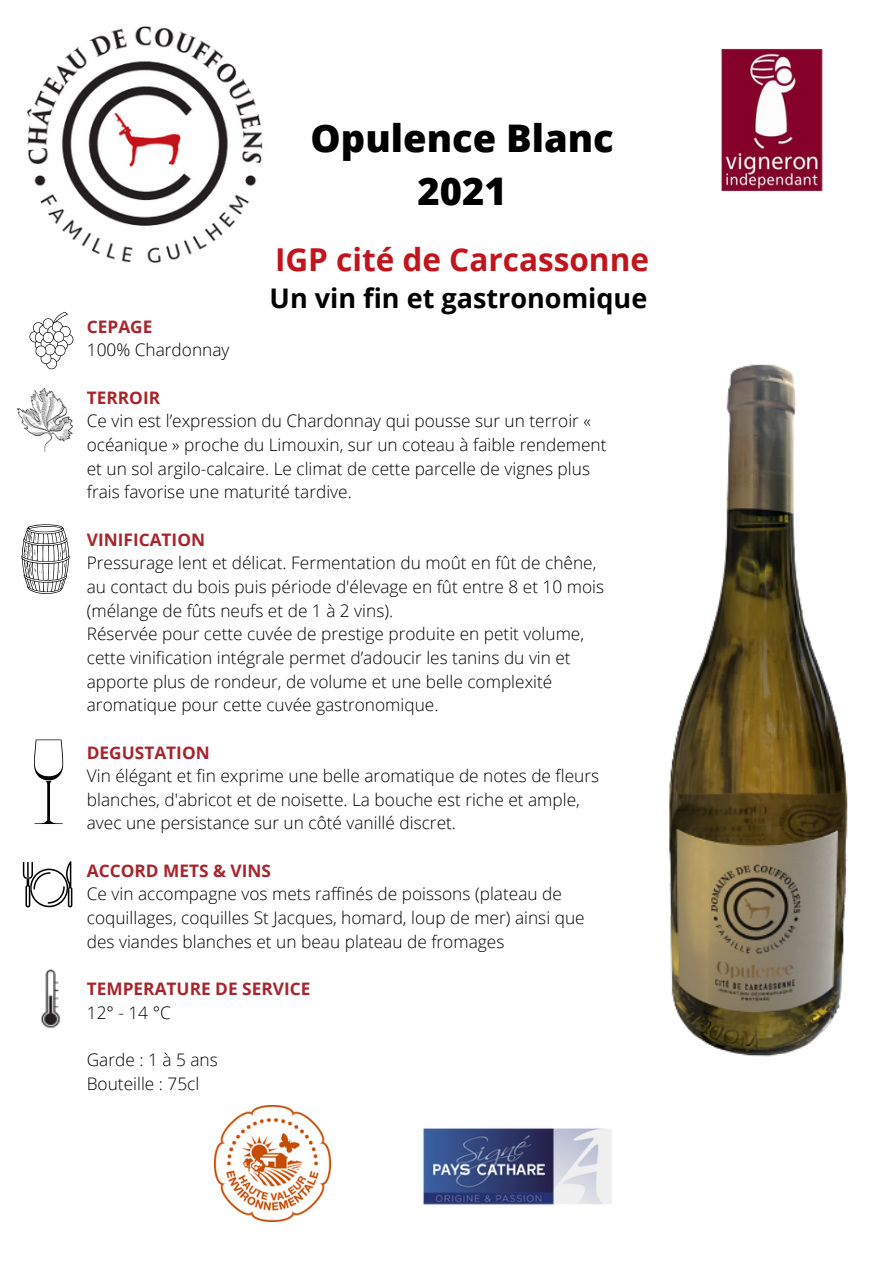
<style>
.page{position:relative;width:894px;height:1264px;background:#fff}
.page>*{position:absolute;margin:0;border:0;box-sizing:border-box;transform-origin:0 0}
.t1{font:800 38.1px/52.9px "Open Sans";color:#000;text-align:center}
.t2{font:700 31.5px "Open Sans";color:#c1141c}
.t3{font:700 27px "Open Sans";color:#000}
.t4{font:300 17.25px/23.7px "Open Sans";color:#000}
.t5{font:700 17.25px "Open Sans";color:#a7252d}
</style>
<div class="page">
<svg style="left:29px;top:312px;width:44px;height:57px"></svg>
<svg style="left:23px;top:861px;width:49px;height:46px"></svg>
<svg style="left:34px;top:739px;width:29px;height:85px"></svg>
<svg style="left:21px;top:524px;width:49px;height:70px"></svg>
<img style="left:41px;top:969px;width:20px;height:59px">
<img style="left:26px;top:26px;width:237px;height:237px">
<img style="left:721px;top:48px;width:102px;height:143px">
<img style="left:214px;top:1105px;width:116px;height:116px">
<img style="left:423px;top:1128px;width:189px;height:77px">
<img style="left:669px;top:364px;width:179px;height:693px">
<img style="left:18px;top:388px;width:55px;height:63px">
<h1 class="t1" style="left:310px;top:111px;width:305px">Opulence Blanc<br>2021</h1>
<h2 class="t2" style="left:275px;top:237px;width:375px">IGP cité de Carcassonne</h2>
<h3 class="t3" style="left:269px;top:279px;width:379px">Un vin fin et gastronomique</h3>
<p class="t5" style="left:87px;top:314px;width:67px">CEPAGE</p>
<p class="t4" style="left:87px;top:338px;width:144px">100% Chardonnay</p>
<p class="t5" style="left:87px;top:385px;width:75px">TERROIR</p>
<p class="t4" style="left:87px;top:409px;width:521px">Ce vin est l’expression du Chardonnay qui pousse sur un terroir « océanique » proche du Limouxin, sur un coteau à faible rendement et un sol argilo-calcaire. Le climat de cette parcelle de vignes plus frais favorise une maturité tardive.</p>
<p class="t5" style="left:87px;top:527px;width:120px">VINIFICATION</p>
<p class="t4" style="left:87px;top:550px;width:518px">Pressurage lent et délicat. Fermentation du moût en fût de chêne, au contact du bois puis période d'élevage en fût entre 8 et 10 mois (mélange de fûts neufs et de 1 à 2 vins).<br>Réservée pour cette cuvée de prestige produite en petit volume, cette vinification intégrale permet d’adoucir les tanins du vin et apporte plus de rondeur, de volume et une belle complexité aromatique pour cette cuvée gastronomique.</p>
<p class="t5" style="left:87px;top:740px;width:124px">DEGUSTATION</p>
<p class="t4" style="left:87px;top:763px;width:513px">Vin élégant et fin exprime une belle aromatique de notes de fleurs blanches, d'abricot et de noisette. La bouche est riche et ample, avec une persistance sur un côté vanillé discret.</p>
<p class="t5" style="left:87px;top:858px;width:186px">ACCORD METS &amp; VINS</p>
<p class="t4" style="left:87px;top:881px;width:499px">Ce vin accompagne vos mets raffinés de poissons (plateau de coquillages, coquilles St Jacques, homard, loup de mer) ainsi que des viandes blanches et un beau plateau de fromages</p>
<p class="t5" style="left:87px;top:976px;width:225px">TEMPERATURE DE SERVICE</p>
<p class="t4" style="left:87px;top:1000px;width:85px">12° - 14 °C</p>
<p class="t4" style="left:87px;top:1047px;width:132px">Garde : 1 à 5 ans<br>Bouteille : 75cl</p>
</div>
